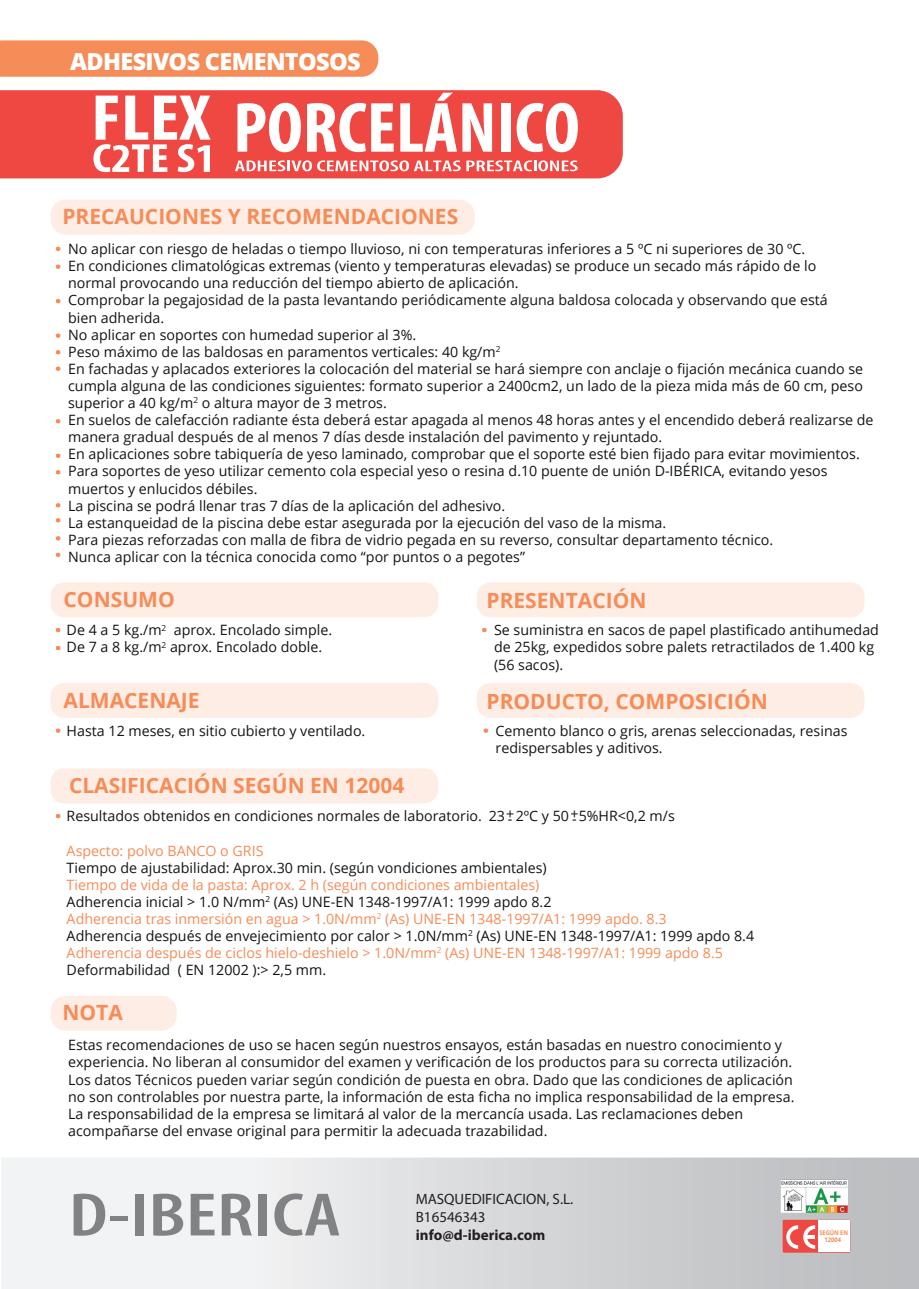
<style>
.page{position:relative;width:919px;height:1289px;background:#fff}
.page>*{position:absolute;margin:0;border:0;box-sizing:border-box;transform-origin:0 0}
.t1{font:800 23.55px "Open Sans";letter-spacing:-.03em;color:#fff}
.t2{font:700 21px "Open Sans";color:#f68c57}
.t3{font:15px/18px "Myriad Pro";color:#231f20}
.t4{font:700 15px "Myriad Pro";color:#231f20}
.t5{font:800 15px "Open Sans";color:#f68c57}
.t6{font:14.25px/17.1px "Open Sans";color:#111416}
.t7{font:14.25px/17.1px "Open Sans";color:#f68c57}
.t8{font:700 6.3px/7.1px "Open Sans";color:#f68c57;text-align:center;scale:.89 1}
.s1{font-weight:800;font-size:15px;color:#f68c57}
.s2{color:#111416}
</style>
<div class="page">
<svg style="left:55px;top:628px;width:6px;height:5px"></svg>
<svg style="left:55px;top:646px;width:6px;height:5px"></svg>
<svg style="left:482px;top:627px;width:5px;height:6px"></svg>
<div style="left:50px;top:582px;width:388px;height:35px;background:#fdede5;border-radius:14px"></div>
<div style="left:476px;top:582px;width:388px;height:35px;background:#fdede5;border-radius:14px"></div>
<svg style="left:55px;top:728px;width:6px;height:5px"></svg>
<svg style="left:483px;top:728px;width:6px;height:5px"></svg>
<div style="left:50px;top:683px;width:388px;height:35px;background:#fdede5;border-radius:14px"></div>
<div style="left:476px;top:683px;width:388px;height:35px;background:#fdede5;border-radius:14px"></div>
<svg style="left:55px;top:814px;width:6px;height:5px"></svg>
<div style="left:50px;top:768px;width:388px;height:35px;background:#fdede5;border-radius:14px"></div>
<div style="left:50px;top:200px;width:425px;height:35px;background:#fdede5;border-radius:15px"></div>
<svg style="left:55px;top:246px;width:6px;height:5px"></svg>
<svg style="left:55px;top:264px;width:6px;height:5px"></svg>
<svg style="left:55px;top:299px;width:6px;height:5px"></svg>
<svg style="left:55px;top:518px;width:6px;height:5px"></svg>
<svg style="left:55px;top:536px;width:6px;height:5px"></svg>
<svg style="left:55px;top:552px;width:6px;height:5px"></svg>
<svg style="left:55px;top:333px;width:6px;height:5px"></svg>
<svg style="left:55px;top:366px;width:6px;height:5px"></svg>
<svg style="left:55px;top:350px;width:6px;height:5px"></svg>
<svg style="left:55px;top:503px;width:6px;height:5px"></svg>
<svg style="left:55px;top:419px;width:6px;height:5px"></svg>
<svg style="left:55px;top:453px;width:6px;height:5px"></svg>
<svg style="left:55px;top:470px;width:6px;height:5px"></svg>
<div style="left:50px;top:995px;width:127px;height:35px;background:#fdede5;border-radius:15px"></div>
<div style="left:0;top:90px;width:622px;height:88px;background:#ef4843"></div>
<div style="left:0;top:40px;width:378px;height:37px;background:#f68c57"></div>
<div style="left:1px;top:1157px;width:917px;height:131px;background:linear-gradient(to right,#fbfcfd,#bbbcbe)"></div>
<img style="left:780px;top:1179px;width:67px;height:33px">
<div style="left:782px;top:1219px;width:68px;height:33px;background:#ef4843"></div>
<svg style="left:786px;top:1225px;width:29px;height:23px"></svg>
<div style="left:818px;top:1220px;width:31px;height:31px;background:#fff"></div>
<svg style="left:74px;top:1193px;width:31px;height:42px"></svg>
<div style="left:110px;top:1216px;width:17px;height:5px;background:#808285"></div>
<div style="left:135px;top:1193px;width:8px;height:42px;background:#808285"></div>
<svg style="left:153px;top:1193px;width:30px;height:42px"></svg>
<svg style="left:191px;top:1193px;width:23px;height:42px"></svg>
<svg style="left:222px;top:1193px;width:30px;height:42px"></svg>
<div style="left:258px;top:1193px;width:9px;height:42px;background:#808285"></div>
<svg style="left:274px;top:1193px;width:65px;height:42px;background:#bcbec0"></svg>
<svg style="left:235px;top:160px;width:225px;height:11px"></svg>
<svg style="left:466px;top:160px;width:111px;height:11px"></svg>
<svg style="left:237px;top:103px;width:64px;height:49px"></svg>
<svg style="left:307px;top:103px;width:86px;height:49px"></svg>
<svg style="left:400px;top:93px;width:92px;height:59px"></svg>
<div style="left:500px;top:103px;width:10px;height:49px;background:#fff"></div>
<svg style="left:516px;top:103px;width:61px;height:49px"></svg>
<svg style="left:93px;top:96px;width:117px;height:76px"></svg>
<h1 class="t1" style="left:70px;top:43px;width:292px">ADHESIVOS CEMENTOSOS</h1>
<h2 class="t2" style="left:62px;top:202px;width:397px">PRECAUCIONES Y RECOMENDACIONES</h2>
<p class="t5" style="left:56px;top:289px;width:6px">·</p>
<p class="t6" style="left:68px;top:240px;width:806px">No aplicar con riesgo de heladas o tiempo lluvioso, ni con temperaturas inferiores a 5 ºC ni superiores de 30 ºC.<br>En condiciones climatológicas extremas (viento y temperaturas elevadas) se produce un secado más rápido de lo<br>normal provocando una reducción del tiempo abierto de aplicación.<br>Comprobar la pegajosidad de la pasta levantando periódicamente alguna baldosa colocada y observando que está<br>bien adherida.<br>No aplicar en soportes con humedad superior al 3%.<br>Peso máximo de las baldosas en paramentos verticales: 40 kg/m<sup>2<br></sup>En fachadas y aplacados exteriores la colocación del material se hará siempre con anclaje o fijación mecánica cuando se cumpla alguna de las condiciones siguientes: formato superior a 2400cm2, un lado de la pieza mida más de 60 cm, peso superior a 40 kg/m<sup>2</sup> o altura mayor de 3 metros.<br>En suelos de calefacción radiante ésta deberá estar apagada al menos 48 horas antes y el encendido deberá realizarse de manera gradual después de al menos 7 días desde instalación del pavimento y rejuntado.<br>En aplicaciones sobre tabiquería de yeso laminado, comprobar que el soporte esté bien fijado para evitar movimientos.<br>Para soportes de yeso utilizar cemento cola especial yeso o resina d.10 puente de unión D-IBÉRICA, evitando yesos muertos y enlucidos débiles.<br>La piscina se podrá llenar tras 7 días de la aplicación del adhesivo.<br>La estanqueidad de la piscina debe estar asegurada por la ejecución del vaso de la misma.<br>Para piezas reforzadas con malla de fibra de vidrio pegada en su reverso, consultar departamento técnico.<br>Nunca aplicar con la técnica conocida como “por puntos o a pegotes”</p>
<h2 class="t2" style="left:64px;top:585px;width:113px">CONSUMO</h2>
<h2 class="t2" style="left:486px;top:586px;width:161px">PRESENTACIÓN</h2>
<p class="t6" style="left:56px;top:621px;width:278px"><span class="s1">·</span> De 4 a 5 kg./m<sup>2</sup> aprox. Encolado simple. <span class="s1">·</span> De 7 a 8 kg./m<sup>2</sup> aprox. Encolado doble.</p>
<p class="t6" style="left:494px;top:621px;width:386px">Se suministra en sacos de papel plastificado antihumedad de 25kg, expedidos sobre palets retractilados de 1.400 kg (56 sacos).</p>
<h2 class="t2" style="left:64px;top:685px;width:137px">ALMACENAJE</h2>
<h2 class="t2" style="left:486px;top:686px;width:283px">PRODUCTO, COMPOSICIÓN</h2>
<p class="t6" style="left:56px;top:721px;width:311px"><span class="s1">·</span> Hasta 12 meses, en sitio cubierto y ventilado.</p>
<p class="t6" style="left:495px;top:721px;width:353px">Cemento blanco o gris, arenas seleccionadas, resinas redispersables y aditivos.</p>
<h2 class="t2" style="left:69px;top:771px;width:337px">CLASIFICACIÓN SEGÚN EN 12004</h2>
<p class="t6" style="left:488px;top:807px;width:188px">23 -+2ºC y 50 -+5%HR&lt;0,2 m/s</p>
<p class="t6" style="left:56px;top:807px;width:427px"><span class="s1">·</span> Resultados obtenidos en condiciones normales de laboratorio.</p>
<p class="t7" style="left:67px;top:841px;width:198px">Aspecto: polvo BANCO o GRIS</p>
<p class="t6" style="left:67px;top:858px;width:481px">Tiempo de ajustabilidad: Aprox.30 min. (según vondiciones ambientales)</p>
<p class="t7" style="left:67px;top:875px;width:689px">Tiempo de vida de la pasta: Aprox. 2 h (según condiciones ambientales)<br><span class="s2">Adherencia inicial &gt; 1.0 N/mm</span><sup>2</sup> <span class="s2">(As) UNE-EN 1348-1997/A1: 1999 apdo 8.2<br></span>Adherencia tras inmersión en agua &gt; 1.0N/mm<sup>2</sup> (As) UNE-EN 1348-1997/A1: 1999 apdo. 8.3<br><span class="s2">Adherencia después de envejecimiento por calor &gt; 1.0N/mm</span><sup>2</sup> <span class="s2">(As) UNE-EN 1348-1997/A1: 1999 apdo 8.4<br></span>Adherencia después de ciclos hielo-deshielo &gt; 1.0N/mm<sup>2</sup> (As) UNE-EN 1348-1997/A1: 1999 apdo 8.5<br><span class="s2">Deformabilidad ( EN 12002 ):&gt; 2,5 mm.</span></p>
<h2 class="t2" style="left:62px;top:997px;width:62px">NOTA</h2>
<p class="t6" style="left:68px;top:1036px;width:727px">Estas recomendaciones de uso se hacen según nuestros ensayos, están basadas en nuestro conocimiento y experiencia. No liberan al consumidor del examen y verificación de los productos para su correcta utilización.<br>Los datos Técnicos pueden variar según condición de puesta en obra. Dado que las condiciones de aplicación no son controlables por nuestra parte, la información de esta ficha no implica responsabilidad de la empresa.<br>La responsabilidad de la empresa se limitará al valor de la mercancía usada. Las reclamaciones deben acompañarse del envase original para permitir la adecuada trazabilidad.</p>
<p class="t3" style="left:416px;top:1189px;width:159px">MASQUEDIFICACION, S.L.<br>B16546343</p>
<p class="t4" style="left:416px;top:1225px;width:131px">info@d-iberica.com</p>
<p class="t8" style="left:819px;top:1229px;width:34px">SEGÚN EN<br>12004</p>
</div>
